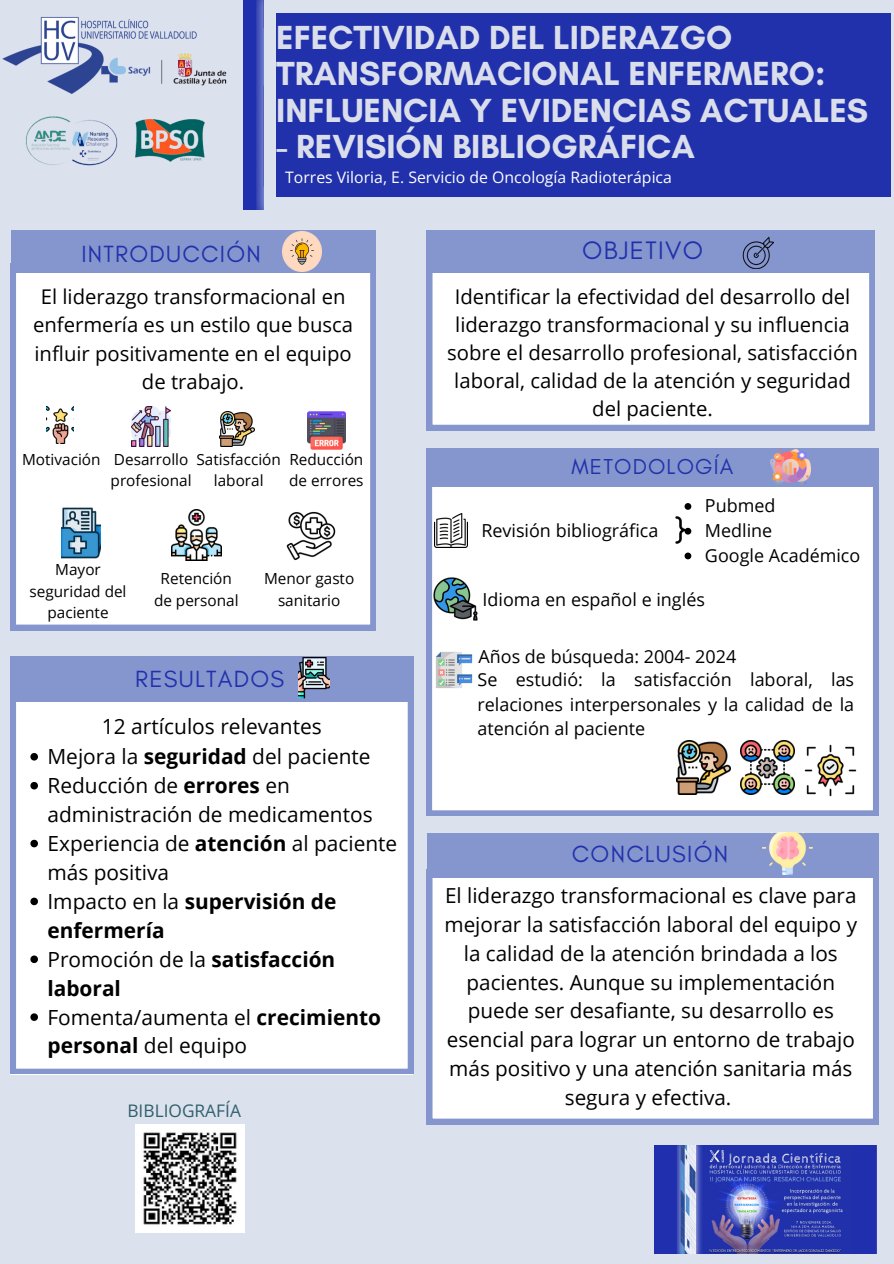
<style>
.page{position:relative;width:894px;height:1264px;background:#fff}
.page>*{position:absolute;margin:0;border:0;box-sizing:border-box;transform-origin:0 0}
.t1{font:700 33.9px/36.5px "Glacial Indifference";color:#dadeeb}
.t2{font:25.65px "Glacial Indifference";letter-spacing:.055em;color:#2131ac}
.t3{font:23.85px "Glacial Indifference";letter-spacing:.055em;color:#2131ac}
.t4{font:22.05px "Glacial Indifference";letter-spacing:.055em;color:#2131ac}
.t5{font:21px "Open Sans";color:#000}
.t6{font:20.85px/29px "Open Sans";color:#000}
.t7{font:700 20.85px/29px "Open Sans";color:#000}
.t8{font:20.7px/28.8px "Open Sans";color:#000;text-align:center}
.t9{font:20.25px/28.2px "Open Sans";color:#000;text-align:center}
.t10{font:18px/24.9px "Open Sans";color:#000;text-align:justify}
.t11{font:17.25px "Open Sans";color:#2f606a}
.t12{font:15.75px "Open Sans";color:#fff}
.t13{font:15.3px/21.5px "Open Sans";color:#000;text-align:center}
.s1{font-weight:700}
.s2{font-weight:400}
</style>
<div class="page">
<div style="left:0;top:0;width:893px;height:1263px;background:#dce1ee"></div>
<img style="left:243px;top:0;width:21px;height:209px">
<img style="left:2px;top:17px;width:195px;height:76px">
<img style="left:96px;top:53px;width:131px;height:37px">
<img style="left:25px;top:116px;width:93px;height:50px">
<img style="left:136px;top:119px;width:69px;height:43px">
<img style="left:654px;top:1145px;width:222px;height:108px">
<div style="left:276px;top:13px;width:614px;height:183px;background:#2131ac"></div>
<svg style="left:427px;top:304px;width:447px;height:126px;background:#f7f8fb"></svg>
<div style="left:426px;top:486px;width:452px;height:329px;background:#fff"></div>
<div style="left:426px;top:449px;width:452px;height:37px;background:#8595cd"></div>
<img style="left:434px;top:513px;width:34px;height:34px">
<img style="left:660px;top:510px;width:40px;height:39px">
<img style="left:433px;top:576px;width:45px;height:45px">
<img style="left:434px;top:650px;width:39px;height:40px">
<img style="left:770px;top:448px;width:39px;height:39px">
<img style="left:740px;top:740px;width:54px;height:54px">
<img style="left:676px;top:740px;width:54px;height:54px">
<svg style="left:684px;top:503px;width:7px;height:7px"></svg>
<svg style="left:684px;top:528px;width:7px;height:6px"></svg>
<svg style="left:684px;top:552px;width:7px;height:7px"></svg>
<img style="left:804px;top:744px;width:52px;height:52px">
<div style="left:427px;top:877px;width:451px;height:247px;background:#fff"></div>
<div style="left:427px;top:833px;width:451px;height:44px;background:#8595cd"></div>
<img style="left:762px;top:832px;width:50px;height:42px">
<div style="left:10px;top:263px;width:365px;height:367px;background:#fff"></div>
<div style="left:11px;top:230px;width:364px;height:43px;background:#8595cd"></div>
<img style="left:282px;top:232px;width:40px;height:39px">
<img style="left:47px;top:406px;width:27px;height:38px">
<img style="left:61px;top:507px;width:40px;height:52px">
<img style="left:131px;top:407px;width:39px;height:39px">
<img style="left:220px;top:411px;width:35px;height:35px">
<img style="left:307px;top:411px;width:38px;height:39px">
<img style="left:171px;top:509px;width:51px;height:51px">
<img style="left:287px;top:512px;width:48px;height:48px">
<div style="left:10px;top:656px;width:403px;height:417px;background:#fff"></div>
<div style="left:12px;top:658px;width:399px;height:43px;background:#8595cd"></div>
<img style="left:298px;top:657px;width:32px;height:42px">
<svg style="left:30px;top:753px;width:8px;height:7px"></svg>
<svg style="left:30px;top:782px;width:8px;height:7px"></svg>
<svg style="left:30px;top:839px;width:8px;height:8px"></svg>
<svg style="left:30px;top:897px;width:8px;height:8px"></svg>
<svg style="left:30px;top:955px;width:8px;height:8px"></svg>
<svg style="left:30px;top:1013px;width:8px;height:7px"></svg>
<img style="left:136px;top:1124px;width:108px;height:108px">
<img style="left:364px;top:196px;width:510px;height:108px">
<p class="t1" style="left:276px;top:18px;width:593px">EFECTIVIDAD DEL LIDERAZGO<br>TRANSFORMACIONAL ENFERMERO:<br>INFLUENCIA Y EVIDENCIAS ACTUALES</p>
<p class="t1" style="left:276px;top:128px;width:420px">- REVISIÓN BIBLIOGRÁFICA</p>
<h2 class="t12" style="left:285px;top:166px;width:388px">Torres Viloria, E. Servicio de Oncología Radioterápica</h2>
<p class="t3" style="left:81px;top:239px;width:181px">INTRODUCCIÓN</p>
<p class="t9" style="left:33px;top:282px;width:321px">El liderazgo transformacional en enfermería es un estilo que busca influir positivamente en el equipo de trabajo.</p>
<p class="t13" style="left:196px;top:448px;width:86px">Satisfacción laboral</p>
<p class="t13" style="left:289px;top:448px;width:76px;text-align:left">Reducción de errores</p>
<h2 class="t13" style="left:22px;top:448px;width:80px">Motivación</h2>
<p class="t13" style="left:111px;top:448px;width:82px;text-align:left">Desarrollo profesional</p>
<h4 class="t13" style="left:30px;top:558px;width:98px">Mayor seguridad del paciente</h4>
<h6 class="t13" style="left:154px;top:567px;width:86px">Retención de personal</h6>
<p class="t13" style="left:264px;top:567px;width:92px">Menor gasto sanitario</p>
<p class="t3" style="left:135px;top:664px;width:151px">RESULTADOS</p>
<p class="t5" style="left:102px;top:711px;width:221px">12 artículos relevantes</p>
<h6 class="t6" style="left:47px;top:741px;width:324px">Mejora la <span class="s1">seguridad</span> del paciente</h6>
<h6 class="t6" style="left:47px;top:770px;width:326px">Reducción de <span class="s1">errores</span> en administración de medicamentos</h6>
<p class="t6" style="left:47px;top:828px;width:351px">Experiencia de <span class="s1">atención</span> al paciente más positiva</p>
<p class="t7" style="left:47px;top:886px;width:290px"><span class="s2">Impacto en la</span> supervisión de enfermería</p>
<p class="t7" style="left:47px;top:944px;width:289px"><span class="s2">Promoción de la</span> satisfacción laboral</p>
<p class="t6" style="left:47px;top:1001px;width:335px">Fomenta/aumenta el <span class="s1">crecimiento personal</span> del equipo</p>
<h4 class="t11" style="left:127px;top:1098px;width:115px">BIBLIOGRAFÍA</h4>
<p class="t2" style="left:582px;top:235px;width:122px">OBJETIVO</p>
<h1 class="t9" style="left:447px;top:282px;width:412px">Identificar la efectividad del desarrollo del liderazgo transformacional y su influencia sobre el desarrollo profesional, satisfacción laboral, calidad de la atención y seguridad del paciente.</h1>
<h4 class="t4" style="left:571px;top:453px;width:163px">METODOLOGÍA</h4>
<p class="t10" style="left:481px;top:518px;width:178px">Revisión bibliográfica</p>
<p class="t10" style="left:704px;top:492px;width:72px">Pubmed</p>
<p class="t10" style="left:704px;top:517px;width:69px">Medline</p>
<p class="t10" style="left:704px;top:542px;width:157px">Google Académico</p>
<p class="t10" style="left:482px;top:586px;width:224px">Idioma en español e inglés</p>
<p class="t10" style="left:478px;top:643px;width:259px">Años de búsqueda: 2004- 2024</p>
<p class="t10" style="left:477px;top:666px;width:378px">Se estudió: la satisfacción laboral, las relaciones interpersonales y la calidad de la atención al paciente</p>
<p class="t3" style="left:571px;top:839px;width:158px">CONCLUSIÓN</p>
<p class="t8" style="left:444px;top:880px;width:414px">El liderazgo transformacional es clave para mejorar la satisfacción laboral del equipo y la calidad de la atención brindada a los pacientes. Aunque su implementación puede ser desafiante, su desarrollo es esencial para lograr un entorno de trabajo más positivo y una atención sanitaria más segura y efectiva.</p>
</div>
